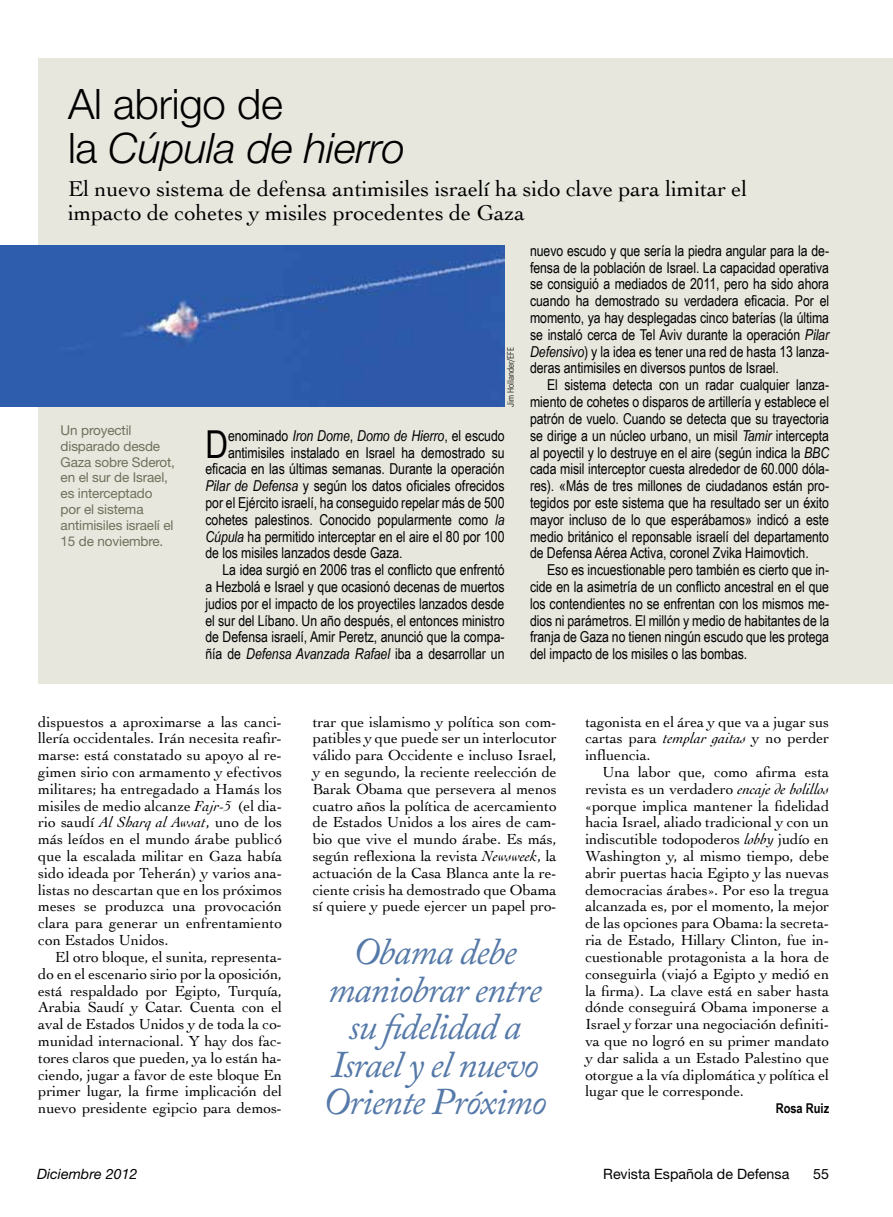
<style>
.page{position:relative;width:893px;height:1217px;background:#fff}
.page>*{position:absolute;margin:0;border:0;box-sizing:border-box;transform-origin:0 0}
.t1{font:italic 300 42px/43.5px "Helvetica Neue";letter-spacing:-.005em;color:#000}
.t2{font:38.4px "Arial Narrow";color:#000}
.t3{font:italic 37.5px/37.5px "Adobe Caslon Pro";letter-spacing:-.03em;color:#5579a8;text-align:center}
.t4{font:22.5px/24px "Cochin";letter-spacing:-.005em;color:#000}
.t5{font:15.3px/16.8px "Cochin";letter-spacing:-.005em;color:#000;text-align:justify}
.t6{font:15px/16.8px "Arial Narrow";letter-spacing:-.005em;color:#000;text-align:justify}
.t7{font:italic 15px "Arial Narrow";letter-spacing:-.005em;color:#000}
.t8{font:14.25px "Helvetica Neue";color:#000}
.t9{font:italic 14.25px "Helvetica Neue";color:#000}
.t10{font:13.5px/15.8px "Helvetica Neue";letter-spacing:-.01em;color:#6f705b}
.t11{font:700 13.5px "Arial Narrow";color:#000}
.t12{font:300 condensed 9px "Univers";letter-spacing:-.005em;color:#000}
.s1{font-style:normal}
.s2{font-style:italic}
</style>
<div class="page">
<div style="left:38px;top:58px;width:855px;height:625px;background:#e7e7de"></div>
<div style="left:0;top:245px;width:505px;height:161px;background:#2e5dad"></div>
<h1 class="t1" style="left:68px;top:82px;width:339px"><span class="s1">Al abrigo de<br>la</span> Cúpula de hierro</h1>
<h3 class="t4" style="left:68px;top:175px;width:681px">El nuevo sistema de defensa antimisiles israelí ha sido clave para limitar el impacto de cohetes y misiles procedentes de Gaza</h3>
<p class="t10" style="left:61px;top:422px;width:116px">Un proyectil disparado desde<br>Gaza sobre Sderot, en el sur de Israel, es interceptado por el sistema antimisiles israelí el<br>15 de noviembre.</p>
<p class="t12" style="left:505px;top:406px;width:61px;rotate:-90deg">Jim Hollander/EFE</p>
<h2 class="t2" style="left:206px;top:415px;width:24px">D</h2>
<p class="t7" style="left:228px;top:425px;width:278px"><span class="s1">enominado</span> Iron Dome<span class="s1">,</span> Domo de Hierro<span class="s1">, el escudo</span></p>
<p class="t6" style="left:228px;top:443px;width:278px">antimisiles instalado en Israel ha demostrado su</p>
<p class="t6" style="left:205px;top:460px;width:301px">eficacia en las últimas semanas. Durante la operación</p>
<p class="t6" style="left:205px;top:477px;width:300px"><span class="s2">Pilar de Defensa</span> y según los datos oficiales ofrecidos</p>
<p class="t6" style="left:205px;top:493px;width:301px">por el Ejército israelí, ha conseguido repelar más de 500</p>
<p class="t6" style="left:205px;top:510px;width:300px">cohetes palestinos. Conocido popularmente como <span class="s2">la</span></p>
<p class="t6" style="left:205px;top:527px;width:300px"><span class="s2">Cúpula</span> ha permitido interceptar en el aire el 80 por 100</p>
<p class="t6" style="left:205px;top:544px;width:199px">de los misiles lanzados desde Gaza.</p>
<p class="t6" style="left:223px;top:561px;width:283px">La idea surgió en 2006 tras el conflicto que enfrentó</p>
<p class="t6" style="left:205px;top:577px;width:301px">a Hezbolá e Israel y que ocasionó decenas de muertos</p>
<p class="t6" style="left:205px;top:594px;width:300px">judios por el impacto de los proyectiles lanzados desde</p>
<p class="t6" style="left:205px;top:611px;width:300px">el sur del Líbano. Un año después, el entonces ministro</p>
<p class="t6" style="left:205px;top:628px;width:301px">de Defensa israelí, Amir Peretz, anunció que la compa-</p>
<p class="t6" style="left:205px;top:645px;width:301px">ñía de <span class="s2">Defensa Avanzada Rafael</span> iba a desarrollar un</p>
<p class="t6" style="left:530px;top:241px;width:301px">nuevo escudo y que sería la piedra angular para la de&shy;fensa de la población de Israel. La capacidad operativa se consiguió a mediados de 2011, pero ha sido ahora cuando ha demostrado su verdadera eficacia. Por el momento, ya hay desplegadas cinco baterías (la última se instaló cerca de Tel Aviv durante la operación <span class="s2">Pilar Defensivo</span>) y la idea es tener una red de hasta 13 lanza&shy;deras antimisiles en diversos puntos de Israel.</p>
<p class="t6" style="left:530px;top:376px;width:301px;text-indent:17px">El sistema detecta con un radar cualquier lanza&shy;miento de cohetes o disparos de artillería y establece el patrón de vuelo. Cuando se detecta que su trayectoria se dirige a un núcleo urbano, un misil <span class="s2">Tamir</span> intercepta al poyectil y lo destruye en el aire (según indica la <span class="s2">BBC </span>cada misil interceptor cuesta alrededor de 60.000 dóla&shy;res). «Más de tres millones de ciudadanos están pro&shy;tegidos por este sistema que ha resultado ser un éxito mayor incluso de lo que esperábamos» indicó a este medio británico el reponsable israelí del departamento de Defensa Aérea Activa, coronel Zvika Haimovtich.</p>
<p class="t6" style="left:530px;top:561px;width:301px;text-indent:17px">Eso es incuestionable pero también es cierto que in&shy;cide en la asimetría de un conflicto ancestral en el que los contendientes no se enfrentan con los mismos me&shy;dios ni parámetros. El millón y medio de habitantes de la franja de Gaza no tienen ningún escudo que les protega del impacto de los misiles o las bombas.</p>
<p class="t5" style="left:38px;top:712px;width:245px">dispuestos a aproximarse a las canci&shy;llería occidentales. Irán necesita reafir&shy;marse: está constatado su apoyo al re&shy;gimen sirio con armamento y efectivos militares; ha entregadado a Hamás los misiles de medio alcanze <span class="s2">Fajr-5</span> (el dia&shy;rio saudí <span class="s2">Al Sharq al Awsat</span>, uno de los más leídos en el mundo árabe publicó que la escalada militar en Gaza había sido ideada por Teherán) y varios ana&shy;listas no descartan que en los próximos meses se produzca una provocación clara para generar un enfrentamiento con Estados Unidos.</p>
<p class="t5" style="left:38px;top:947px;width:245px;text-indent:17px">El otro bloque, el sunita, representa&shy;do en el escenario sirio por la oposición, está respaldado por Egipto, Turquía, Arabia Saudí y Catar. Cuenta con el aval de Estados Unidos y de toda la co&shy;munidad internacional. Y hay dos fac&shy;tores claros que pueden, ya lo están ha&shy;ciendo, jugar a favor de este bloque En primer lugar, la firme implicación del nuevo presidente egipcio para demos-</p>
<p class="t5" style="left:313px;top:712px;width:245px">trar que islamismo y política son com&shy;patibles y que puede ser un interlocutor válido para Occidente e incluso Israel, y en segundo, la reciente reelección de Barak Obama que persevera al menos cuatro años la política de acercamiento de Estados Unidos a los aires de cam&shy;bio que vive el mundo árabe. Es más, según reflexiona la revista <span class="s2">Newsweek</span>, la actuación de la Casa Blanca ante la re&shy;ciente crisis ha demostrado que Obama sí quiere y puede ejercer un papel pro-</p>
<p class="t5" style="left:585px;top:712px;width:245px">tagonista en el área y que va a jugar sus cartas para <span class="s2">templar gaitas</span> y no perder influencia.</p>
<p class="t5" style="left:585px;top:762px;width:245px;text-indent:17px">Una labor que, como afirma esta revista es un verdadero <span class="s2">encaje de bolillos </span>«porque implica mantener la fidelidad hacia Israel, aliado tradicional y con un indiscutible todopoderos <span class="s2">lobby</span> judío en Washington y, al mismo tiempo, debe abrir puertas hacia Egipto y las nuevas democracias árabes». Por eso la tregua alcanzada es, por el momento, la mejor de las opciones para Obama: la secreta&shy;ria de Estado, Hillary Clinton, fue in&shy;cuestionable protagonista a la hora de conseguirla (viajó a Egipto y medió en la firma). La clave está en saber hasta dónde conseguirá Obama imponerse a Israel y forzar una negociación definiti&shy;va que no logró en su primer mandato y dar salida a un Estado Palestino que otorgue a la vía diplomática y política el lugar que le corresponde.</p>
<p class="t11" style="left:776px;top:1097px;width:55px">Rosa Ruiz</p>
<h3 class="t3" style="left:323px;top:932px;width:225px">Obama debe maniobrar entre su fidelidad a<br>Israel y el nuevo<br>Oriente Próximo</h3>
<p class="t9" style="left:37px;top:1164px;width:102px">Diciembre 2012</p>
<p class="t8" style="left:603px;top:1164px;width:188px">Revista Española de Defensa</p>
<p class="t8" style="left:813px;top:1164px;width:17px">55</p>
</div>
